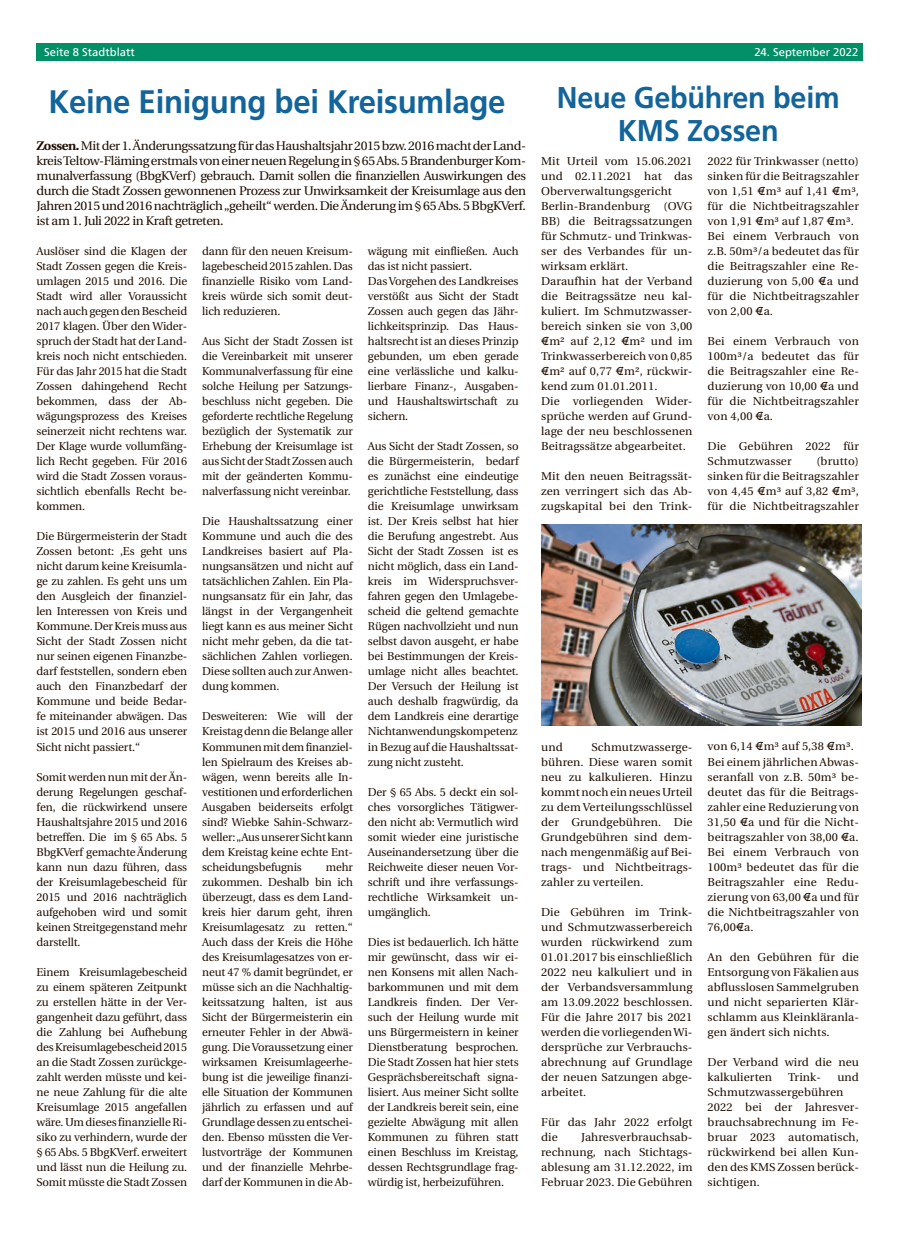
<style>
.page{position:relative;width:904px;height:1241px;background:#fff}
.page>*{position:absolute;margin:0;border:0;box-sizing:border-box;transform-origin:0 0}
.t1{font:700 32.5px "Frutiger LT Std";letter-spacing:-.01em;color:#13649a;scale:.96 1}
.t2{font:700 30px/32.5px "Frutiger LT Std";letter-spacing:-.01em;color:#13649a;text-align:center;scale:.96 1}
.t3{font:12.5px/15px "Utopia";letter-spacing:-.03em;color:#200e00;text-align:justify}
.t4{font:11.38px/15px "Utopia";letter-spacing:.01em;color:#200e00;text-align:justify}
.t5{font:11.38px/15px "Utopia";letter-spacing:-.01em;color:#200e00}
.t6{font:11.25px "Frutiger LT Std";color:#fff}
.t7{font:11.25px "Frutiger LT Pro";color:#fff}
.s1{font-weight:700}
</style>
<div class="page">
<div style="left:36px;top:43px;width:827px;height:18px;background:#008f67"></div>
<img style="left:541px;top:524px;width:320px;height:201px">
<p class="t6" style="left:44px;top:45px;width:92px">Seite 8 Stadtblatt</p>
<p class="t7" style="left:754px;top:45px;width:105px">24. September 2022</p>
<h1 class="t1" style="left:49px;top:83px;width:477px">Keine Einigung bei Kreisumlage</h1>
<h2 class="t2" style="left:557px;top:82px;width:296px">Neue Gebühren beim<br>KMS Zossen</h2>
<p class="t4" style="left:541px;top:154px;width:153px;text-align:left">Mit Urteil vom 15.06.2021 und 02.11.2021 hat das<br>Oberverwaltungsgericht<br>Berlin-Brandenburg (OVG<br>BB) die Beitragssatzungen für Schmutz- und Trinkwas&shy;ser des Verbandes für un&shy;wirksam erklärt.<br>Daraufhin hat der Verband die Beitragssätze neu kal&shy;kuliert. Im Schmutzwasser&shy;bereich sinken sie von 3,00 €/m² auf 2,12 €/m² und im<br>Trinkwasserbereich von 0,85 €/m² auf 0,77 €/m², rückwir&shy;kend zum 01.01.2011.<br>Die vorliegenden Wider&shy;sprüche werden auf Grund&shy;lage der neu beschlossenen<br>Beitragssätze abgearbeitet.</p>
<p class="t4" style="left:541px;top:469px;width:153px">Mit den neuen Beitragssät&shy;zen verringert sich das Ab&shy;zugskapital bei den Trink-</p>
<p class="t3" style="left:36px;top:138px;width:491px"><span class="s1">Zossen.</span> Mit der 1. Änderungssatzung für das Haushaltsjahr 2015 bzw. 2016 macht der Land&shy;kreis Teltow-Fläming erstmals von einer neuen Regelung in § 65 Abs. 5 Brandenburger Kom&shy;munalverfassung (BbgKVerf) gebrauch. Damit sollen die finanziellen Auswirkungen des durch die Stadt Zossen gewonnenen Prozess zur Unwirksamkeit der Kreisumlage aus den Jahren 2015 und 2016 nachträglich „geheilt“ werden. Die Änderung im § 65 Abs. 5 BbgKVerf. ist am 1. Juli 2022 in Kraft getreten.</p>
<p class="t4" style="left:707px;top:154px;width:153px;text-align:left">2022 für Trinkwasser (netto) sinken für die Beitragszahler von 1,51 €/m³ auf 1,41 €/m³, für die Nichtbeitragszahler von 1,91 €/m³ auf 1,87 €/m³.<br>Bei einem Verbrauch von z.B. 50m³/a bedeutet das für die Beitragszahler eine Re&shy;duzierung von 5,00 €/a und für die Nichtbeitragszahler von 2,00 €/a.</p>
<p class="t4" style="left:707px;top:334px;width:153px">Bei einem Verbrauch von 100m³/a bedeutet das für die Beitragszahler eine Re&shy;duzierung von 10,00 €/a und für die Nichtbeitragszahler von 4,00 €/a.</p>
<p class="t4" style="left:707px;top:439px;width:153px">Die Gebühren 2022 für<br>Schmutzwasser</p>
<p class="t4" style="left:202px;top:244px;width:152px">dann für den neuen Kreisum&shy;lagebescheid 2015 zahlen. Das finanzielle Risiko vom Land&shy;kreis würde sich somit deut&shy;lich reduzieren.</p>
<p class="t4" style="left:202px;top:334px;width:152px">Aus Sicht der Stadt Zossen ist die Vereinbarkeit mit unserer Kommunalverfassung für eine solche Heilung per Satzungs&shy;beschluss nicht gegeben. Die geforderte rechtliche Regelung bezüglich der Systematik zur Erhebung der Kreisumlage ist aus Sicht der Stadt Zossen auch mit der geänderten Kommu&shy;nalverfassung nicht vereinbar.</p>
<p class="t4" style="left:202px;top:514px;width:152px">Die Haushaltssatzung einer Kommune und auch die des Landkreises basiert auf Pla&shy;nungsansätzen und nicht auf tatsächlichen Zahlen. Ein Pla&shy;nungsansatz für ein Jahr, das längst in der Vergangenheit liegt kann es aus meiner Sicht nicht mehr geben, da die tat&shy;sächlichen Zahlen vorliegen.<br>Diese sollten auch zur Anwen&shy;dung kommen.</p>
<p class="t4" style="left:202px;top:709px;width:152px">Desweiteren: Wie will der Kreistag denn die Belange aller Kommunen mit dem finanziel&shy;len Spielraum des Kreises ab&shy;wägen, wenn bereits alle In&shy;vestitionen und erforderlichen Ausgaben beiderseits erfolgt sind? Wiebke Sahin-Schwarz&shy;weller: „Aus unserer Sicht kann dem Kreistag keine echte Ent&shy;scheidungsbefugnis</p>
<p class="t5" style="left:368px;top:244px;width:152px">wägung mit einfließen. Auch das ist nicht passiert.<br>Das Vorgehen des Landkreises verstößt aus Sicht der Stadt<br>Zossen auch gegen das Jähr&shy;lichkeitsprinzip. Das Haus&shy;haltsrecht ist an dieses Prinzip gebunden, um eben gerade eine verlässliche und kalku&shy;lierbare Finanz-, Ausgaben&shy;und Haushaltswirtschaft zu sichern.</p>
<p class="t4" style="left:368px;top:439px;width:152px">Aus Sicht der Stadt Zossen, so die Bürgermeisterin, bedarf es zunächst eine eindeutige gerichtliche Feststellung, dass die Kreisumlage unwirksam ist. Der Kreis selbst hat hier die Berufung angestrebt. Aus Sicht der Stadt Zossen ist es nicht möglich, dass ein Land&shy;kreis im Widerspruchsver&shy;fahren gegen den Umlagebe&shy;scheid die geltend gemachte Rügen nachvollzieht und nun selbst davon ausgeht, er habe bei Bestimmungen der Kreis&shy;umlage nicht alles beachtet.<br>Der Versuch der Heilung ist auch deshalb fragwürdig, da dem Landkreis eine derartige Nichtanwendungskompetenz in Bezug auf die Haushaltssat&shy;zung nicht zusteht.</p>
<p class="t4" style="left:368px;top:784px;width:152px">Der § 65 Abs. 5 deckt ein sol&shy;ches vorsorgliches Tätigwer&shy;den nicht ab: Vermutlich wird somit wieder eine juristische Auseinandersetzung über die Reichweite dieser neuen Vor&shy;schrift und ihre verfassungs&shy;rechtliche Wirksamkeit un&shy;umgänglich.</p>
<p class="t4" style="left:368px;top:934px;width:152px">Dies ist bedauerlich. Ich hätte mir gewünscht, dass wir ei&shy;nen Konsens mit allen Nach&shy;barkommunen und mit dem Landkreis finden. Der Ver&shy;such der Heilung wurde mit uns Bürgermeistern in keiner Dienstberatung besprochen.<br>Die Stadt Zossen hat hier stets Gesprächsbereitschaft signa&shy;lisiert. Aus meiner Sicht sollte der Landkreis bereit sein, eine gezielte Abwägung mit allen Kommunen zu führen statt einen Beschluss im Kreistag, dessen Rechtsgrundlage frag&shy;würdig ist, herbeizuführen.</p>
<p class="t4" style="left:36px;top:244px;width:152px">Auslöser sind die Klagen der Stadt Zossen gegen die Kreis&shy;umlagen 2015 und 2016. Die Stadt wird aller Voraussicht nach auch gegen den Bescheid 2017 klagen. Über den Wider&shy;spruch der Stadt hat der Land&shy;kreis noch nicht entschieden.<br>Für das Jahr 2015 hat die Stadt Zossen dahingehend Recht bekommen, dass der Ab&shy;wägungsprozess des Kreises seinerzeit nicht rechtens war.<br>Der Klage wurde vollumfäng&shy;lich Recht gegeben. Für 2016 wird die Stadt Zossen voraus&shy;sichtlich ebenfalls Recht be&shy;kommen.</p>
<p class="t4" style="left:36px;top:529px;width:152px">Die Bürgermeisterin der Stadt Zossen betont: ,Es geht uns nicht darum keine Kreisumla&shy;ge zu zahlen. Es geht uns um den Ausgleich der finanziel&shy;len Interessen von Kreis und Kommune. Der Kreis muss aus Sicht der Stadt Zossen nicht nur seinen eigenen Finanzbe&shy;darf feststellen, sondern eben auch den Finanzbedarf der Kommune und beide Bedar&shy;fe miteinander abwägen. Das ist 2015 und 2016 aus unserer Sicht nicht passiert.“</p>
<p class="t4" style="left:36px;top:769px;width:152px">Somit werden nun mit der Än&shy;derung Regelungen geschaf&shy;fen, die rückwirkend unsere Haushaltsjahre 2015 und 2016 betreffen. Die im § 65 Abs. 5<br>BbgKVerf gemachte Änderung kann nun dazu führen, dass der Kreisumlagebescheid für 2015 und 2016 nachträglich aufgehoben wird und somit keinen Streitgegenstand mehr darstellt.</p>
<p class="t4" style="left:36px;top:964px;width:152px">Einem Kreisumlagebescheid zu einem späteren Zeitpunkt zu erstellen hätte in der Ver&shy;gangenheit dazu geführt, dass die Zahlung bei Aufhebung des Kreisumlagebescheid 2015 an die Stadt Zossen zurückge&shy;zahlt werden müsste und kei&shy;ne neue Zahlung für die alte Kreisumlage 2015 angefallen wäre. Um dieses finanzielle Ri&shy;siko zu verhindern, wurde der § 65 Abs. 5 BbgKVerf. erweitert und lässt nun die Heilung zu.<br>Somit müsste die Stadt Zossen</p>
<p class="t4" style="left:707px;top:454px;width:153px;text-indent:109px">(brutto) sinken für die Beitragszahler von 4,45 €/m³ auf 3,82 €/m³, für die Nichtbeitragszahler</p>
<p class="t4" style="left:707px;top:739px;width:153px;text-align:left">von 6,14 €/m³ auf 5,38 €/m³.<br>Bei einem jährlichen Abwas&shy;seranfall von z.B. 50m³ be&shy;deutet das für die Beitrags&shy;zahler eine Reduzierung von<br>31,50 €/a und für die Nicht&shy;beitragszahler von 38,00 €/a.<br>Bei einem Verbrauch von<br>100m³ bedeutet das für die<br>Beitragszahler eine Redu&shy;zierung von 63,00 €/a und für die Nichtbeitragszahler von<br>76,00€/a.</p>
<p class="t4" style="left:707px;top:949px;width:153px">An den Gebühren für die Entsorgung von Fäkalien aus abflusslosen Sammelgruben und nicht separierten Klär&shy;schlamm aus Kleinkläranla&shy;gen ändert sich nichts.</p>
<p class="t4" style="left:707px;top:1054px;width:153px">Der Verband wird die neu kalkulierten</p>
<p class="t4" style="left:541px;top:739px;width:153px;text-indent:50px">Schmutzwasserge&shy;bühren. Diese waren somit neu zu kalkulieren. Hinzu kommt noch ein neues Urteil zu dem Verteilungsschlüssel der Grundgebühren. Die Grundgebühren sind dem&shy;nach mengenmäßig auf Bei&shy;trags- und Nichtbeitrags&shy;zahler zu verteilen.</p>
<p class="t4" style="left:541px;top:904px;width:153px">Die Gebühren im Trink&shy;und Schmutzwasserbereich wurden rückwirkend zum 01.01.2017 bis einschließlich 2022 neu kalkuliert und in der Verbandsversammlung am 13.09.2022 beschlossen.<br>Für die Jahre 2017 bis 2021 werden die vorliegenden Wi&shy;dersprüche zur Verbrauchs&shy;abrechnung auf Grundlage der neuen Satzungen abge&shy;arbeitet.</p>
<p class="t4" style="left:541px;top:1114px;width:153px">Für das Jahr 2022 erfolgt die</p>
<p class="t4" style="left:541px;top:739px;width:23px">und</p>
<p class="t4" style="left:202px;top:859px;width:152px;text-indent:124px">mehr zukommen. Deshalb bin ich überzeugt, dass es dem Land&shy;kreis hier darum geht, ihren Kreisumlagesatz zu retten.“ Auch dass der Kreis die Höhe des Kreisumlagesatzes von er&shy;neut 47 % damit begründet, er müsse sich an die Nachhaltig&shy;keitssatzung halten, ist aus Sicht der Bürgermeisterin ein erneuter Fehler in der Abwä&shy;gung. Die Voraussetzung einer wirksamen Kreisumlageerhe&shy;bung ist die jeweilige finanzi&shy;elle Situation der Kommunen jährlich zu erfassen und auf Grundlage dessen zu entschei&shy;den. Ebenso müssten die Ver&shy;lustvorträge der Kommunen und der finanzielle Mehrbe&shy;darf der Kommunen in die Ab-</p>
<p class="t4" style="left:707px;top:1069px;width:153px;text-align:left;text-indent:130px">und<br>Schmutzwassergebühren<br>2022 bei der Jahresver&shy;brauchsabrechnung im Fe&shy;bruar 2023 automatisch, rückwirkend bei allen Kun&shy;den des KMS Zossen berück&shy;sichtigen.</p>
<p class="t4" style="left:788px;top:1069px;width:34px">Trink-</p>
<p class="t4" style="left:541px;top:1129px;width:153px;text-indent:40px">Jahresverbrauchsab&shy;rechnung, nach Stichtags&shy;ablesung am 31.12.2022, im Februar 2023. Die Gebühren</p>
</div>
